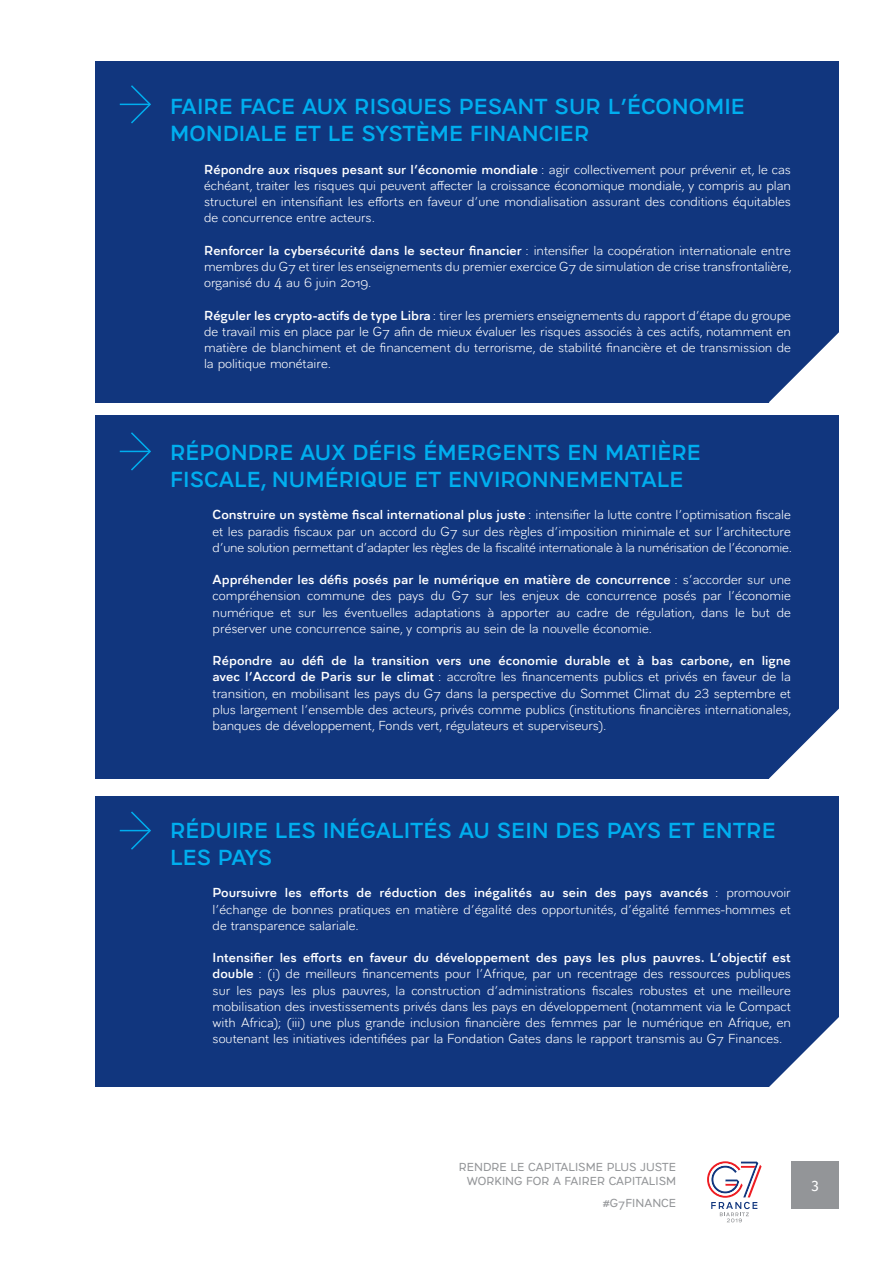
<style>
.page{position:relative;width:893px;height:1263px;background:#fff}
.page>*{position:absolute;margin:0;border:0;box-sizing:border-box;transform-origin:0 0}
.Style_de_paragraphe{font:700 22.5px/27px "Aiglon Aaa";color:#00aeef}
.t1{font:15px "Fira Sans";color:#fff}
.Style_de_paragraphe-2{font:300 13.5px/16.2px "Aiglon Aaa";color:#fff;text-align:justify}
.t2{font:12px/14.4px "Aiglon Aaa";color:#939598;text-align:right}
.s1{font-weight:700}
</style>
<div class="page">
<svg style="left:707px;top:1161px;width:55px;height:61px"></svg>
<div style="left:96px;top:61px;width:743px;height:341px;background:#11367e"></div>
<svg style="left:769px;top:332px;width:70px;height:71px"></svg>
<div style="left:96px;top:415px;width:743px;height:364px;background:#11367e"></div>
<svg style="left:769px;top:708px;width:70px;height:71px"></svg>
<div style="left:96px;top:796px;width:743px;height:291px;background:#11367e"></div>
<svg style="left:129px;top:85px;width:22px;height:39px"></svg>
<hr style="left:120px;top:104px;width:30px;height:1px;background:#00aeef">
<svg style="left:129px;top:432px;width:22px;height:39px"></svg>
<hr style="left:120px;top:451px;width:30px;height:1px;background:#00aeef">
<svg style="left:129px;top:811px;width:22px;height:39px"></svg>
<hr style="left:120px;top:830px;width:30px;height:1px;background:#00aeef">
<svg style="left:769px;top:1017px;width:70px;height:70px"></svg>
<div style="left:792px;top:1161px;width:47px;height:48px;background:#939598"></div>
<p class="Style_de_paragraphe" style="left:170px;top:92px;width:576px">FAIRE FACE AUX RISQUES PESANT SUR L’ÉCONOMIE<br>MONDIALE ET LE SYSTÈME FINANCIER</p>
<p class="Style_de_paragraphe-2" style="left:204px;top:160px;width:588px"><span class="s1">Répondre aux risques pesant sur l’économie mondiale</span> : agir collectivement pour prévenir et, le cas échéant, traiter les risques qui peuvent affecter la croissance économique mondiale, y compris au plan structurel en intensifiant les efforts en faveur d’une mondialisation assurant des conditions équitables de concurrence entre acteurs.</p>
<p class="Style_de_paragraphe-2" style="left:204px;top:241px;width:590px"><span class="s1">Renforcer la cybersécurité dans le secteur financier</span> : intensifier la coopération internationale entre membres du G7 et tirer les enseignements du premier exercice G7 de simulation de crise transfrontalière, organisé du 4 au 6 juin 2019.</p>
<p class="Style_de_paragraphe-2" style="left:204px;top:306px;width:588px"><span class="s1">Réguler les crypto-actifs de type Libra</span>: tirer les premiers enseignements du rapport d’étape du groupe de travail mis en place par le G7 afin de mieux évaluer les risques associés à ces actifs, notamment en matière de blanchiment et de financement du terrorisme, de stabilité financière et de transmission de la politique monétaire.</p>
<p class="Style_de_paragraphe" style="left:170px;top:437px;width:532px">RÉPONDRE AUX DÉFIS ÉMERGENTS EN MATIÈRE<br>FISCALE, NUMÉRIQUE ET ENVIRONNEMENTALE</p>
<p class="Style_de_paragraphe-2" style="left:213px;top:506px;width:581px"><span class="s1">Construire un système fiscal international plus juste</span> : intensifier la lutte contre l’optimisation fiscale et les paradis fiscaux par un accord du G7 sur des règles d’imposition minimale et sur l’architecture d’une solution permettant d’adapter les règles de la fiscalité internationale à la numérisation de l’économie.</p>
<p class="Style_de_paragraphe-2" style="left:213px;top:570px;width:580px"><span class="s1">Appréhender les défis posés par le numérique en matière de concurrence</span> : s’accorder sur une compréhension commune des pays du G7 sur les enjeux de concurrence posés par l’économie numérique et sur les éventuelles adaptations à apporter au cadre de régulation, dans le but de préserver une concurrence saine, y compris au sein de la nouvelle économie.</p>
<p class="Style_de_paragraphe-2" style="left:213px;top:651px;width:581px"><span class="s1">Répondre au défi de la transition vers une économie durable et à bas carbone, en ligne avec l’Accord de Paris sur le climat</span> : accroître les financements publics et privés en faveur de la transition, en mobilisant les pays du G7 dans la perspective du Sommet Climat du 23 septembre et plus largement l’ensemble des acteurs, privés comme publics (institutions financières internationales, banques de développement, Fonds vert, régulateurs et superviseurs).</p>
<p class="Style_de_paragraphe" style="left:170px;top:815px;width:607px">RÉDUIRE LES INÉGALITÉS AU SEIN DES PAYS ET ENTRE<br>LES PAYS</p>
<p class="Style_de_paragraphe-2" style="left:213px;top:884px;width:580px"><span class="s1">Poursuivre les efforts de réduction des inégalités au sein des pays avancés</span> : promouvoir l’échange de bonnes pratiques en matière d’égalité des opportunités, d’égalité femmes-hommes et de transparence salariale.</p>
<p class="Style_de_paragraphe-2" style="left:213px;top:948px;width:580px"><span class="s1">Intensifier les efforts en faveur du développement des pays les plus pauvres. L’objectif est double</span> : (i) de meilleurs financements pour l’Afrique, par un recentrage des ressources publiques sur les pays les plus pauvres, la construction d’administrations fiscales robustes et une meilleure mobilisation des investissements privés dans les pays en développement (notamment via le Compact with Africa); (iii) une plus grande inclusion financière des femmes par le numérique en Afrique, en soutenant les initiatives identifiées par la Fondation Gates dans le rapport transmis au G7 Finances.</p>
<p class="t2" style="left:459px;top:1158px;width:219px">RENDRE LE CAPITALISME PLUS JUSTE<br>WORKING FOR A FAIRER CAPITALISM</p>
<p class="t2" style="left:603px;top:1194px;width:75px">#G7FINANCE</p>
<p class="t1" style="left:811px;top:1174px;width:9px">3</p>
</div>
